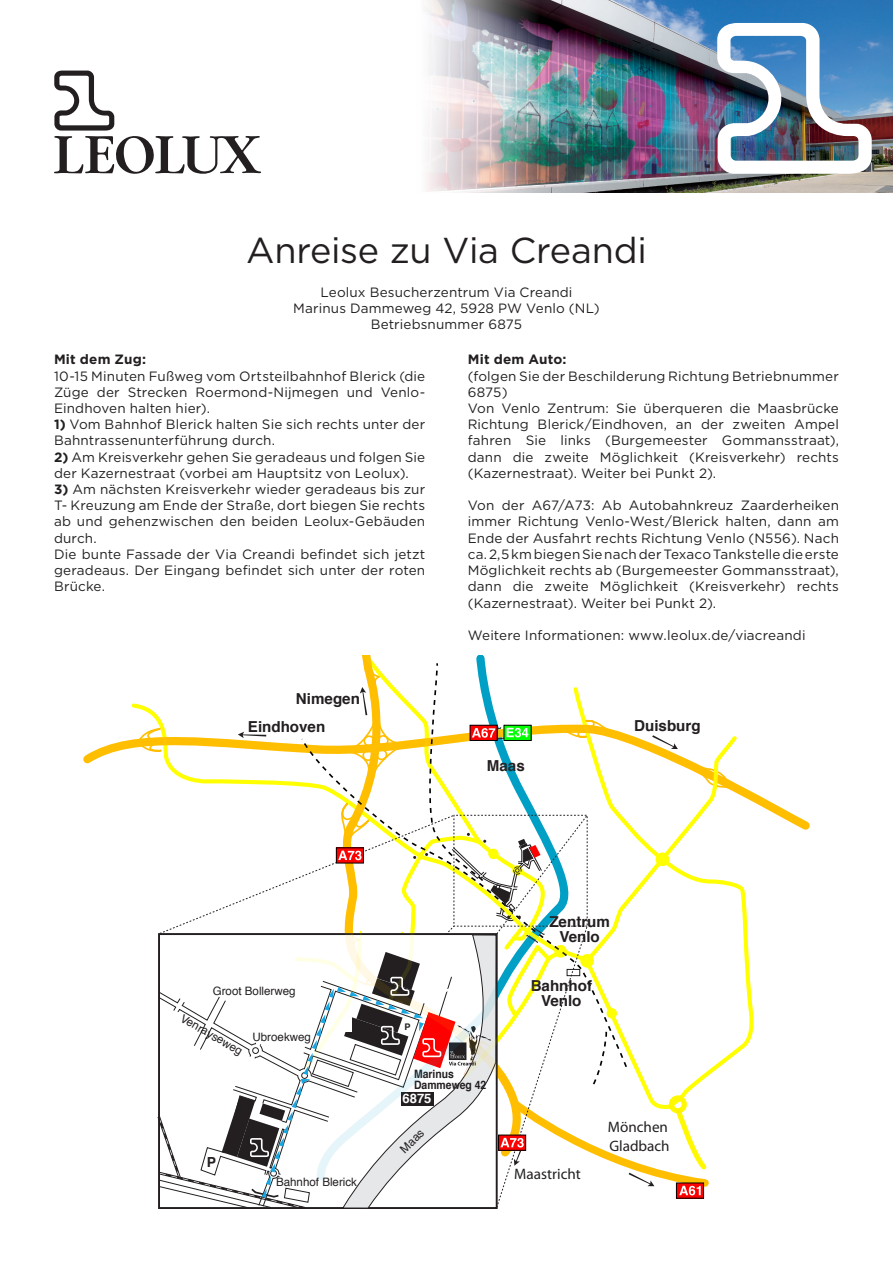
<style>
.page{position:relative;width:893px;height:1263px;background:#fff}
.page>*{position:absolute;margin:0;border:0;box-sizing:border-box;transform-origin:0 0}
.t1{font:36px "Gotham";letter-spacing:-.005em;color:#231f20}
.t2{font:700 15.15px/15.1px "Helvetica";color:#231f20;text-align:center}
.t3{font:15.15px/18.1px "Myriad Pro";color:#231f20}
.t4{font:700 13.95px "Helvetica";color:#231f20}
.t5{font:13.5px/16.2px "Gotham";letter-spacing:.01em;color:#231f20;text-align:justify}
.t6{font:700 13.5px "Gotham";letter-spacing:.015em;color:#231f20}
.t7{font:700 13.05px "Helvetica";color:#fff}
.t8{font:11.55px "Helvetica";color:#231f20}
.t9{font:700 11.55px/11.4px "Helvetica";color:#231f20;scale:.9 1}
.t10{font:700 9.15px "Helvetica";color:#231f20}
.s1{font-weight:700}
</style>
<div class="page">
<svg style="left:83px;top:739px;width:727px;height:91px"></svg>
<svg style="left:137px;top:661px;width:603px;height:548px"></svg>
<img style="left:426px;top:0;width:467px;height:192px">
<img style="left:717px;top:23px;width:155px;height:151px">
<svg style="left:54px;top:71px;width:207px;height:103px"></svg>
<p class="t1" style="left:246px;top:227px;width:402px">Anreise zu Via Creandi</p>
<p class="t5" style="left:320px;top:284px;width:254px">Leolux Besucherzentrum Via Creandi</p>
<p class="t5" style="left:293px;top:300px;width:308px">Marinus Dammeweg 42, 5928 PW Venlo (NL)</p>
<p class="t5" style="left:371px;top:316px;width:153px">Betriebsnummer 6875</p>
<p class="t6" style="left:54px;top:351px;width:94px">Mit dem Zug:</p>
<p class="t5" style="left:54px;top:367px;width:373px">10-15 Minuten Fußweg vom Ortsteilbahnhof Blerick (die Züge der Strecken Roermond-Nijmegen und Venlo-Eindhoven halten hier).</p>
<p class="t5" style="left:54px;top:416px;width:373px"><span class="s1">1)</span> Vom Bahnhof Blerick halten Sie sich rechts unter der<br>Bahntrassenunterführung durch.</p>
<p class="t5" style="left:54px;top:448px;width:373px"><span class="s1">2)</span> Am Kreisverkehr gehen Sie geradeaus und folgen Sie der Kazernestraat (vorbei am Hauptsitz von Leolux).</p>
<p class="t5" style="left:54px;top:481px;width:373px"><span class="s1">3)</span> Am nächsten Kreisverkehr wieder geradeaus bis zur T- Kreuzung am Ende der Straße, dort biegen Sie rechts ab und gehenzwischen den beiden Leolux-Gebäuden durch.</p>
<p class="t5" style="left:54px;top:546px;width:373px">Die bunte Fassade der Via Creandi befindet sich jetzt geradeaus. Der Eingang befindet sich unter der roten Brücke.</p>
<p class="t2" style="left:248px;top:685px;width:114px;line-height:27.8px;text-align:left;text-indent:48px">Nimegen<br>Eindhoven</p>
<p class="t6" style="left:468px;top:351px;width:100px">Mit dem Auto:</p>
<p class="t5" style="left:468px;top:367px;width:373px">(folgen Sie der Beschilderung Richtung Betriebnummer<br>6875)</p>
<p class="t5" style="left:468px;top:400px;width:373px">Von Venlo Zentrum: Sie überqueren die Maasbrücke Richtung Blerick/Eindhoven, an der zweiten Ampel fahren Sie links (Burgemeester Gommansstraat), dann die zweite Möglichkeit (Kreisverkehr) rechts (Kazernestraat). Weiter bei Punkt 2).</p>
<p class="t5" style="left:468px;top:497px;width:373px">Von der A67/A73: Ab Autobahnkreuz Zaarderheiken immer Richtung Venlo-West/Blerick halten, dann am Ende der Ausfahrt rechts Richtung Venlo (N556). Nach ca. 2,5 km biegen Sie nach der Texaco Tankstelle die erste Möglichkeit rechts ab (Burgemeester Gommansstraat), dann die zweite Möglichkeit (Kreisverkehr) rechts (Kazernestraat). Weiter bei Punkt 2).</p>
<p class="t5" style="left:468px;top:627px;width:339px">Weitere Informationen: www.leolux.de/viacreandi</p>
<p class="t2" style="left:487px;top:759px;width:39px">Maas</p>
<p class="t2" style="left:634px;top:719px;width:68px">Duisburg</p>
<p class="t8" style="left:213px;top:982px;width:84px">Groot Bollerweg</p>
<p class="t8" style="left:252px;top:1028px;width:60px">Ubroekweg</p>
<p class="t8" style="left:186px;top:1009px;width:71px;rotate:30deg">Venrayseweg</p>
<p class="t10" style="left:404px;top:1019px;width:8px">P</p>
<p class="t2" style="left:549px;top:914px;width:62px">Zentrum<br>Venlo</p>
<p class="t2" style="left:531px;top:978px;width:63px">Bahnhof<br>Venlo</p>
<p class="t9" style="left:414px;top:1068px;width:82px">Marinus<br>Dammeweg 42</p>
<p class="t4" style="left:207px;top:1151px;width:11px">P</p>
<p class="t8" style="left:276px;top:1173px;width:82px">Bahnhof Blerick</p>
<p class="t7" style="left:403px;top:1088px;width:31px">6875</p>
<p class="t8" style="left:396px;top:1144px;width:30px;rotate:-44deg">Maas</p>
<p class="t3" style="left:514px;top:1165px;width:68px">Maastricht</p>
<p class="t3" style="left:608px;top:1118px;width:63px">Mönchen<br>Gladbach</p>
</div>
